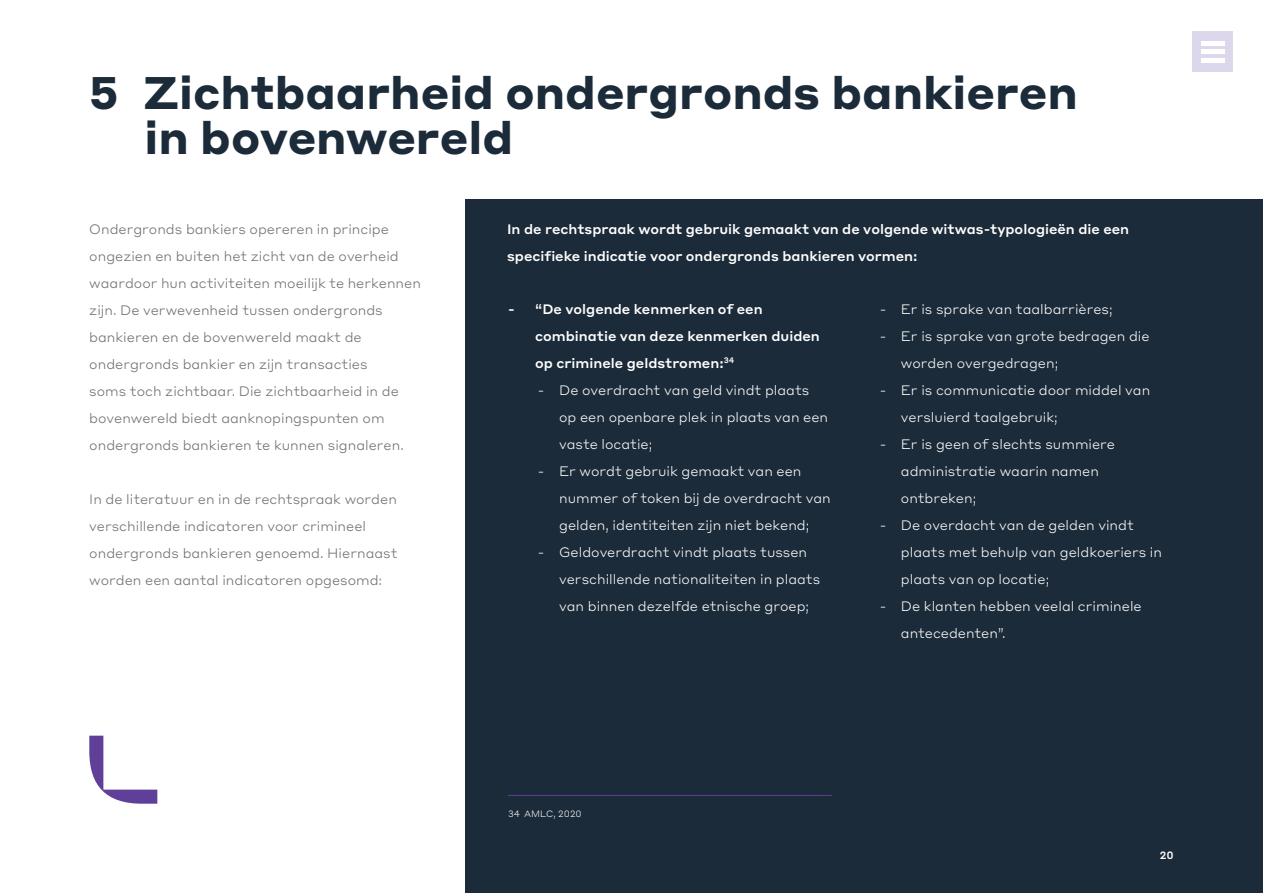
<style>
.page{position:relative;width:1263px;height:893px;background:#fff}
.page>*{position:absolute;margin:0;border:0;box-sizing:border-box;transform-origin:0 0}
.t1{font:700 45px/45px "Styrene ALC";color:#1c2b39}
.t2{font:300 13.5px/27px "Styrene ALC";color:#fff}
.t3{font:300 13.5px/27px "Styrene ALC";color:#6f6f70}
.t4{font:500 13.5px/27px "Styrene ALC";color:#fff}
.t5{font:500 10.5px "Styrene ALC";color:#fff}
.t6{font:300 9px "Styrene ALC";color:#fff}
</style>
<div class="page">
<div style="left:466px;top:200px;width:797px;height:693px;background:#1c2b39"></div>
<hr style="left:508px;top:795px;width:324px;height:1px;background:#603f99">
<svg style="left:89px;top:736px;width:68px;height:68px"></svg>
<div style="left:1192px;top:31px;width:41px;height:41px;background:#dcd7eb"></div>
<hr style="left:1201px;top:41px;width:24px;height:4px;background:#fff">
<hr style="left:1201px;top:50px;width:24px;height:4px;background:#fff">
<hr style="left:1201px;top:59px;width:24px;height:4px;background:#fff">
<h1 class="t1" style="left:145px;top:66px;width:935px;text-indent:-55px">5 Zichtbaarheid ondergronds bankieren in bovenwereld</h1>
<p class="t3" style="left:89px;top:214px;width:333px">Ondergronds bankiers opereren in principe ongezien en buiten het zicht van de overheid waardoor hun activiteiten moeilijk te herkennen zijn. De verwevenheid tussen ondergronds bankieren en de bovenwereld maakt de ondergronds bankier en zijn transacties<br>soms toch zichtbaar. Die zichtbaarheid in de bovenwereld biedt aanknopingspunten om ondergronds bankieren te kunnen signaleren.</p>
<p class="t3" style="left:89px;top:484px;width:310px">In de literatuur en in de rechtspraak worden verschillende indicatoren voor crimineel ondergronds bankieren genoemd. Hiernaast worden een aantal indicatoren opgesomd:</p>
<p class="t4" style="left:507px;top:214px;width:624px">In de rechtspraak wordt gebruik gemaakt van de volgende witwas-typologieën die een specifieke indicatie voor ondergronds bankieren vormen:</p>
<p class="t4" style="left:535px;top:294px;width:286px;text-indent:-27px">- “De volgende kenmerken of een combinatie van deze kenmerken duiden op criminele geldstromen:<sup>34</sup></p>
<p class="t2" style="left:559px;top:375px;width:270px;text-indent:-21px">- De overdracht van geld vindt plaats op een openbare plek in plaats van een vaste locatie;</p>
<p class="t2" style="left:559px;top:456px;width:273px;text-indent:-21px">- Er wordt gebruik gemaakt van een nummer of token bij de overdracht van gelden, identiteiten zijn niet bekend;</p>
<p class="t2" style="left:559px;top:537px;width:263px;text-indent:-21px">- Geldoverdracht vindt plaats tussen verschillende nationaliteiten in plaats van binnen dezelfde etnische groep;</p>
<p class="t2" style="left:880px;top:294px;width:234px">- Er is sprake van taalbarrières;</p>
<p class="t2" style="left:901px;top:321px;width:250px;text-indent:-21px">- Er is sprake van grote bedragen die worden overgedragen;</p>
<p class="t2" style="left:901px;top:375px;width:251px;text-indent:-21px">- Er is communicatie door middel van versluierd taalgebruik;</p>
<p class="t2" style="left:901px;top:429px;width:216px;text-indent:-21px">- Er is geen of slechts summiere administratie waarin namen ontbreken;</p>
<p class="t2" style="left:901px;top:510px;width:263px;text-indent:-21px">- De overdacht van de gelden vindt plaats met behulp van geldkoeriers in plaats van op locatie;</p>
<p class="t2" style="left:901px;top:591px;width:242px;text-indent:-21px">- De klanten hebben veelal criminele antecedenten”.</p>
<p class="t6" style="left:508px;top:806px;width:75px">34 AMLC, 2020</p>
<p class="t5" style="left:1160px;top:846px;width:15px">20</p>
</div>
